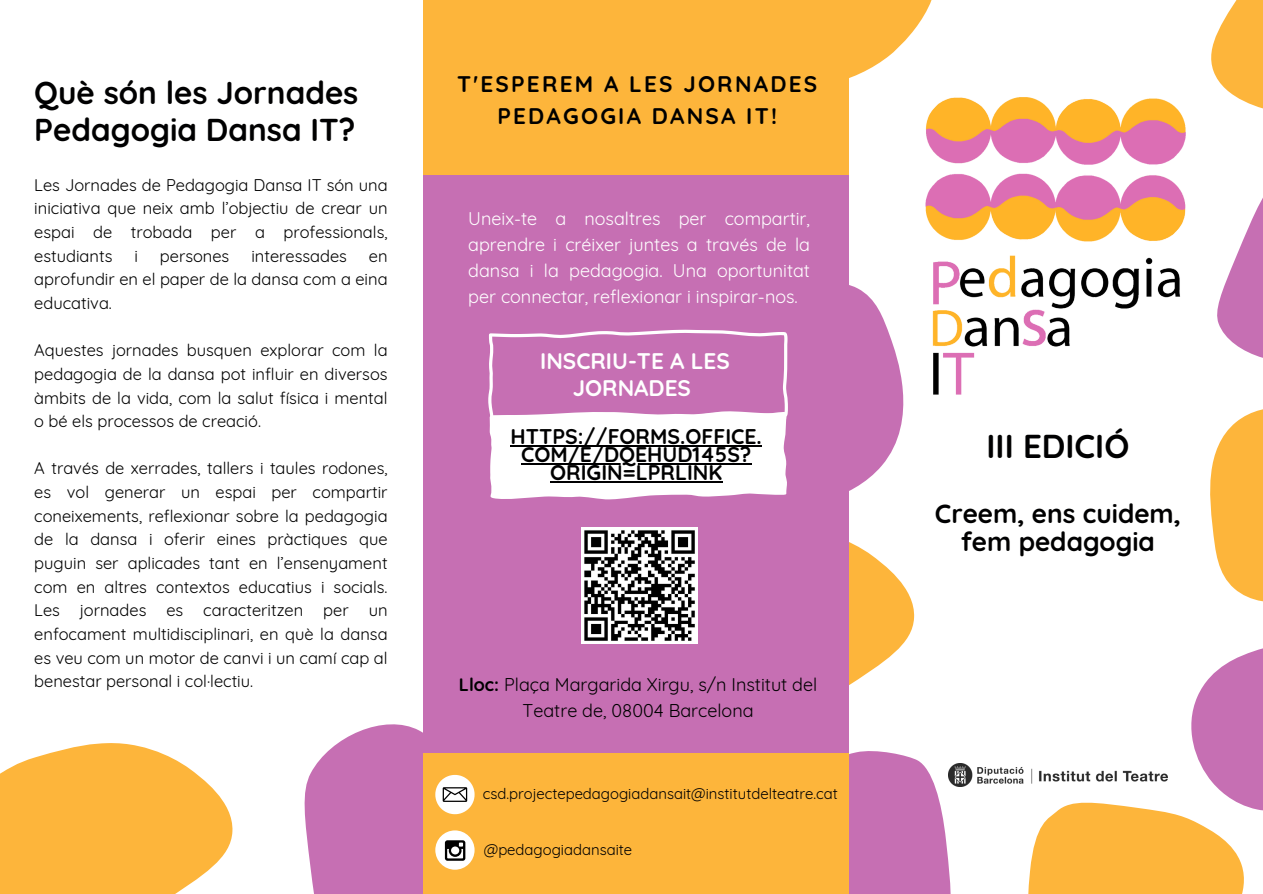
<style>
.page{position:relative;width:1263px;height:894px;background:#fff}
.page>*{position:absolute;margin:0;border:0;box-sizing:border-box;transform-origin:0 0}
.t1{font:700 33px "Quicksand";color:#000001}
.t2{font:700 31.5px/37.2px "Quicksand";color:#000001}
.t3{font:700 26.25px/28.2px "Quicksand";color:#000001;text-align:center}
.t4{font:700 22.5px/31.5px "Quicksand";letter-spacing:.1em;color:#000;text-align:center}
.t5{font:700 22.5px/27px "Quicksand";color:#fff;text-align:center}
.t6{font:700 21.15px/18px "Quicksand";color:#000001;text-align:center}
.t7{font:18px/25.8px "Quicksand";color:#fff;text-align:justify}
.t8{font:18px/25.8px "Quicksand";color:#000;text-align:center}
.t9{font:16.5px/23.7px "Quicksand";color:#000001;text-align:justify}
.t10{font:14.85px "Quicksand";color:#000001}
.s1{font-weight:700}
</style>
<div class="page">
<svg style="left:849px;top:542px;width:66px;height:143px;fill:#fdb53b"></svg>
<svg style="left:0;top:743px;width:233px;height:150px;background:#fdbf57"></svg>
<svg style="left:849px;top:751px;width:102px;height:142px;background:#cb7dba"></svg>
<svg style="left:849px;top:0;width:83px;height:50px"></svg>
<div style="left:424px;top:0;width:425px;height:893px;background:#c66fb3"></div>
<svg style="left:488px;top:329px;width:414px;height:171px"></svg>
<img style="left:948px;top:762px;width:74px;height:24px">
<div style="left:424px;top:753px;width:425px;height:140px;background:#fdb53b"></div>
<svg style="left:304px;top:712px;width:171px;height:181px"></svg>
<img style="left:581px;top:527px;width:116px;height:116px">
<img style="left:800px;top:50px;width:222px;height:369px">
<svg style="left:1022px;top:0;width:241px;height:893px"></svg>
<div style="left:423px;top:0;width:426px;height:175px;background:#fdb53b"></div>
<hr style="left:511px;top:445px;width:251px;height:1px;background:#000001">
<hr style="left:521px;top:463px;width:230px;height:1px;background:#000001">
<hr style="left:550px;top:481px;width:172px;height:1px;background:#000001">
<h4 class="t2" style="left:34px;top:73px;width:326px">Què són les Jornades<br>Pedagogia Dansa IT?</h4>
<p class="t9" style="left:34px;top:173px;width:355px">Les Jornades de Pedagogia Dansa IT són una iniciativa que neix amb l’objectiu de crear un espai de trobada per a professionals, estudiants</p>
<p class="t9" style="left:134px;top:243px;width:5px">i</p>
<p class="t9" style="left:160px;top:243px;width:71px">persones</p>
<p class="t9" style="left:251px;top:243px;width:97px">interessades</p>
<p class="t9" style="left:34px;top:243px;width:355px;text-indent:335px">en aprofundir en el paper de la dansa com a eina educativa.</p>
<h5 class="t9" style="left:34px;top:338px;width:355px">Aquestes jornades busquen explorar com la pedagogia de la dansa pot influir en diversos àmbits de la vida, com la salut física i mental o bé els processos de creació.</h5>
<p class="t9" style="left:34px;top:456px;width:355px">A través de xerrades, tallers i taules rodones, es vol generar un espai per compartir coneixements, reflexionar sobre la pedagogia de la dansa i oferir eines pràctiques que puguin ser aplicades tant en l’ensenyament com en altres contextos educatius i socials.<br>Les jornades es caracteritzen per un enfocament multidisciplinari, en què la dansa es veu com un motor de canvi i un camí cap al benestar personal i col·lectiu.</p>
<h5 class="t4" style="left:457px;top:68px;width:362px">T'ESPEREM A LES JORNADES<br>PEDAGOGIA DANSA IT!</h5>
<h4 class="t7" style="left:468px;top:205px;width:343px">Uneix-te a nosaltres per compartir, aprendre i créixer juntes a través de la dansa i la pedagogia. Una oportunitat per connectar, reflexionar i inspirar-nos.</h4>
<p class="t5" style="left:540px;top:347px;width:191px">INSCRIU-TE A LES<br>JORNADES</p>
<p class="t6" style="left:511px;top:427px;width:253px">HTTPS://FORMS.OFFICE.</p>
<p class="t6" style="left:521px;top:445px;width:232px">COM/E/DQEHUD145S?<br>ORIGIN=LPRLINK</p>
<p class="t8" style="left:459px;top:671px;width:360px"><span class="s1">Lloc:</span> Plaça Margarida Xirgu, s/n Institut del<br>Teatre de, 08004 Barcelona</p>
<p class="t10" style="left:483px;top:783px;width:357px">csd.projectepedagogiadansait@institutdelteatre.cat</p>
<p class="t10" style="left:484px;top:839px;width:150px">@pedagogiadansaite</p>
<p class="t1" style="left:986px;top:425px;width:144px">III EDICIÓ</p>
<h4 class="t3" style="left:935px;top:499px;width:248px">Creem, ens cuidem, fem pedagogia</h4>
</div>
